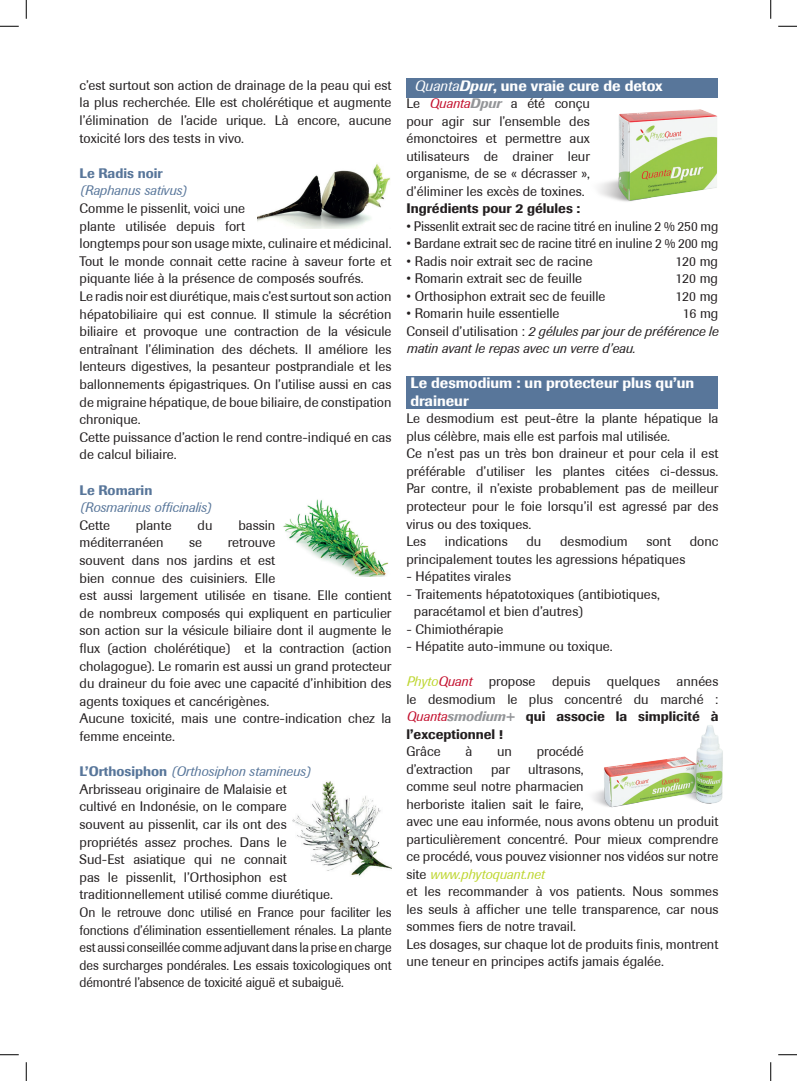
<style>
.page{position:relative;width:797px;height:1081px;background:#fff}
.page>*{position:absolute;margin:0;border:0;box-sizing:border-box;transform-origin:0 0}
.t1{font:500 15px/17.5px "Berthold Imago";color:#fff}
.t2{font:13.75px/17.6px "Berthold Imago";color:#231f20}
.t3{font:italic 13.75px/17.5px "Berthold Imago";color:#231f20;text-align:justify}
.t4{font:italic 13.75px "Berthold Imago";color:#58769a}
.t5{font:500 13.75px "Berthold Imago";color:#231f20}
.t6{font:500 13.75px "Berthold Imago";color:#58769a}
.s1{font-weight:500;color:#58769a}
.s2{font-style:italic;color:#58769a}
.s3{font-weight:400;font-style:italic}
.s4{font-style:italic}
.s5{font-style:italic;color:#c3102e}
.s6{font-weight:500;font-style:italic;color:#939598}
.s7{font-style:normal}
.s8{font-style:italic;color:#bed630}
.s9{font-weight:500}
</style>
<div class="page">
<img style="left:292px;top:781px;width:99px;height:95px">
<img style="left:283px;top:499px;width:105px;height:77px">
<img style="left:257px;top:164px;width:134px;height:64px">
<div style="left:406px;top:78px;width:312px;height:19px;background:#58769a"></div>
<div style="left:406px;top:376px;width:312px;height:32px;background:#58769a"></div>
<img style="left:598px;top:109px;width:120px;height:93px">
<img style="left:593px;top:725px;width:130px;height:82px">
<svg style="left:0;top:25px;width:19px;height:2px"></svg>
<svg style="left:778px;top:25px;width:19px;height:2px"></svg>
<svg style="left:0;top:1054px;width:19px;height:1px"></svg>
<svg style="left:778px;top:1054px;width:19px;height:1px"></svg>
<svg style="left:25px;top:0;width:2px;height:19px"></svg>
<svg style="left:25px;top:1062px;width:2px;height:18px"></svg>
<svg style="left:770px;top:0;width:1px;height:19px"></svg>
<svg style="left:770px;top:1062px;width:1px;height:18px"></svg>
<p class="t2" style="left:80px;top:76px;width:313px;text-align:justify">c’est surtout son action de drainage de la peau qui est la plus recherchée. Elle est cholérétique et augmente l’élimination de l’acide urique. Là encore, aucune toxicité lors des tests in vivo.</p>
<p class="t6" style="left:80px;top:165px;width:85px">Le Radis noir</p>
<p class="t4" style="left:80px;top:183px;width:109px">(Raphanus sativus)</p>
<p class="t2" style="left:80px;top:199px;width:313px">Comme le pissenlit, voici une<br>plante utilisée depuis fort<br>longtemps pour son usage mixte, culinaire et médicinal.<br>Tout le monde connait cette racine à saveur forte et piquante liée à la présence de composés soufrés.<br>Le radis noir est diurétique, mais c’est surtout son action hépatobiliaire qui est connue. Il stimule la sécrétion biliaire et provoque une contraction de la vésicule entraînant l’élimination des déchets. Il améliore les lenteurs digestives, la pesanteur postprandiale et les ballonnements épigastriques. On l’utilise aussi en cas de migraine hépatique, de boue biliaire, de constipation chronique.<br>Cette puissance d’action le rend contre-indiqué en cas de calcul biliaire.</p>
<p class="t6" style="left:80px;top:481px;width:74px">Le Romarin</p>
<p class="t4" style="left:80px;top:499px;width:134px">(Rosmarinus officinalis)</p>
<p class="t2" style="left:80px;top:516px;width:32px">Cette</p>
<p class="t2" style="left:136px;top:516px;width:37px">plante</p>
<p class="t2" style="left:197px;top:516px;width:16px">du</p>
<p class="t2" style="left:238px;top:516px;width:38px">bassin</p>
<p class="t2" style="left:80px;top:533px;width:85px">méditerranéen</p>
<p class="t2" style="left:189px;top:533px;width:14px">se</p>
<p class="t2" style="left:80px;top:533px;width:313px;text-indent:148px">retrouve<br>souvent dans nos jardins et est<br>bien connue des cuisiniers. Elle<br>est aussi largement utilisée en tisane. Elle contient de nombreux composés qui expliquent en particulier son action sur la vésicule biliaire dont il augmente le flux (action cholérétique) et la contraction (action cholagogue). Le romarin est aussi un grand protecteur du draineur du foie avec une capacité d’inhibition des agents toxiques et cancérigènes.<br>Aucune toxicité, mais une contre-indication chez la femme enceinte.</p>
<p class="t2" style="left:80px;top:762px;width:313px"><span class="s1">L’Orthosiphon</span> <span class="s2">(Orthosiphon stamineus)<br></span>Arbrisseau originaire de Malaisie et<br>cultivé en Indonésie, on le compare<br>souvent au pissenlit, car ils ont des<br>propriétés assez proches. Dans le<br>Sud-Est asiatique qui ne connait<br>pas le pissenlit, l’Orthosiphon est traditionnellement utilisé comme diurétique.<br>On le retrouve donc utilisé en France pour faciliter les fonctions d’élimination essentiellement rénales. La plante est aussi conseillée comme adjuvant dans la prise en charge des surcharges pondérales. Les essais toxicologiques ont démontré l’absence de toxicité aiguë et subaiguë.</p>
<p class="t1" style="left:414px;top:76px;width:250px"><span class="s3">Quanta</span><span class="s4">Dpur</span>, une vraie cure de detox</p>
<p class="t2" style="left:406px;top:95px;width:185px;text-align:justify">Le <span class="s5">Quanta</span><span class="s6">Dpur</span> a été conçu pour agir sur l’ensemble des émonctoires et permettre aux utilisateurs de drainer leur organisme, de se « décrasser », d’éliminer les excès de toxines.</p>
<p class="t5" style="left:406px;top:200px;width:175px">Ingrédients pour 2 gélules :</p>
<p class="t2" style="left:406px;top:217px;width:313px">• Pissenlit extrait sec de racine titré en inuline 2 % 250 mg</p>
<p class="t2" style="left:406px;top:235px;width:313px">• Bardane extrait sec de racine titré en inuline 2 % 200 mg</p>
<p class="t2" style="left:406px;top:252px;width:188px">• Radis noir extrait sec de racine</p>
<p class="t2" style="left:675px;top:252px;width:44px">120 mg</p>
<p class="t2" style="left:406px;top:270px;width:177px">• Romarin extrait sec de feuille</p>
<p class="t2" style="left:675px;top:270px;width:44px">120 mg</p>
<p class="t2" style="left:406px;top:287px;width:200px">• Orthosiphon extrait sec de feuille</p>
<p class="t2" style="left:675px;top:287px;width:44px">120 mg</p>
<p class="t2" style="left:406px;top:305px;width:154px">• Romarin huile essentielle</p>
<p class="t3" style="left:406px;top:305px;width:313px;text-indent:276px"><span class="s7">16 mg Conseil d’utilisation :</span> 2 gélules par jour de préférence le matin avant le repas avec un verre d’eau.</p>
<p class="t1" style="left:410px;top:374px;width:285px">Le desmodium : un protecteur plus qu’un draineur</p>
<p class="t2" style="left:406px;top:410px;width:313px">Le desmodium est peut-être la plante hépatique la plus célèbre, mais elle est parfois mal utilisée.<br>Ce n’est pas un très bon draineur et pour cela il est préférable d’utiliser les plantes citées ci-dessus.<br>Par contre, il n’existe probablement pas de meilleur protecteur pour le foie lorsqu’il est agressé par des virus ou des toxiques.<br>Les</p>
<p class="t2" style="left:445px;top:532px;width:64px">indications</p>
<p class="t2" style="left:526px;top:532px;width:16px">du</p>
<p class="t2" style="left:560px;top:532px;width:69px">desmodium</p>
<p class="t2" style="left:646px;top:532px;width:26px">sont</p>
<p class="t2" style="left:689px;top:532px;width:30px">donc</p>
<p class="t2" style="left:406px;top:550px;width:280px">principalement toutes les agressions hépatiques</p>
<p class="t2" style="left:406px;top:567px;width:106px">- Hépatites virales</p>
<p class="t2" style="left:414px;top:585px;width:247px;text-indent:-7px">- Traitements hépatotoxiques (antibiotiques, paracétamol et bien d’autres)</p>
<p class="t2" style="left:406px;top:620px;width:98px">- Chimiothérapie</p>
<p class="t2" style="left:406px;top:637px;width:208px">- Hépatite auto-immune ou toxique.</p>
<p class="t2" style="left:406px;top:672px;width:313px;text-align:justify"><span class="s8">Phyto</span><span class="s5">Quant</span> propose depuis quelques années le desmodium le plus concentré du marché :<br><span class="s5">Quanta</span><span class="s6">smodium+</span> <span class="s9">qui associe la simplicité à l’exceptionnel !</span></p>
<p class="t2" style="left:406px;top:742px;width:36px">Grâce</p>
<p class="t2" style="left:465px;top:742px;width:8px">à</p>
<p class="t2" style="left:497px;top:742px;width:16px">un</p>
<p class="t2" style="left:537px;top:742px;width:48px">procédé</p>
<p class="t2" style="left:406px;top:760px;width:68px">d’extraction</p>
<p class="t2" style="left:491px;top:760px;width:20px">par</p>
<p class="t2" style="left:406px;top:760px;width:313px;text-indent:122px">ultrasons,<br>comme seul notre pharmacien<br>herboriste italien sait le faire,<br>avec une eau informée, nous avons obtenu un produit particulièrement concentré. Pour mieux comprendre ce procédé, vous pouvez visionner nos vidéos sur notre site <span class="s8">www.phytoquant.net<br></span>et les recommander à vos patients. Nous sommes les seuls à afficher une telle transparence, car nous sommes fiers de notre travail.<br>Les dosages, sur chaque lot de produits finis, montrent une teneur en principes actifs jamais égalée.</p>
</div>
